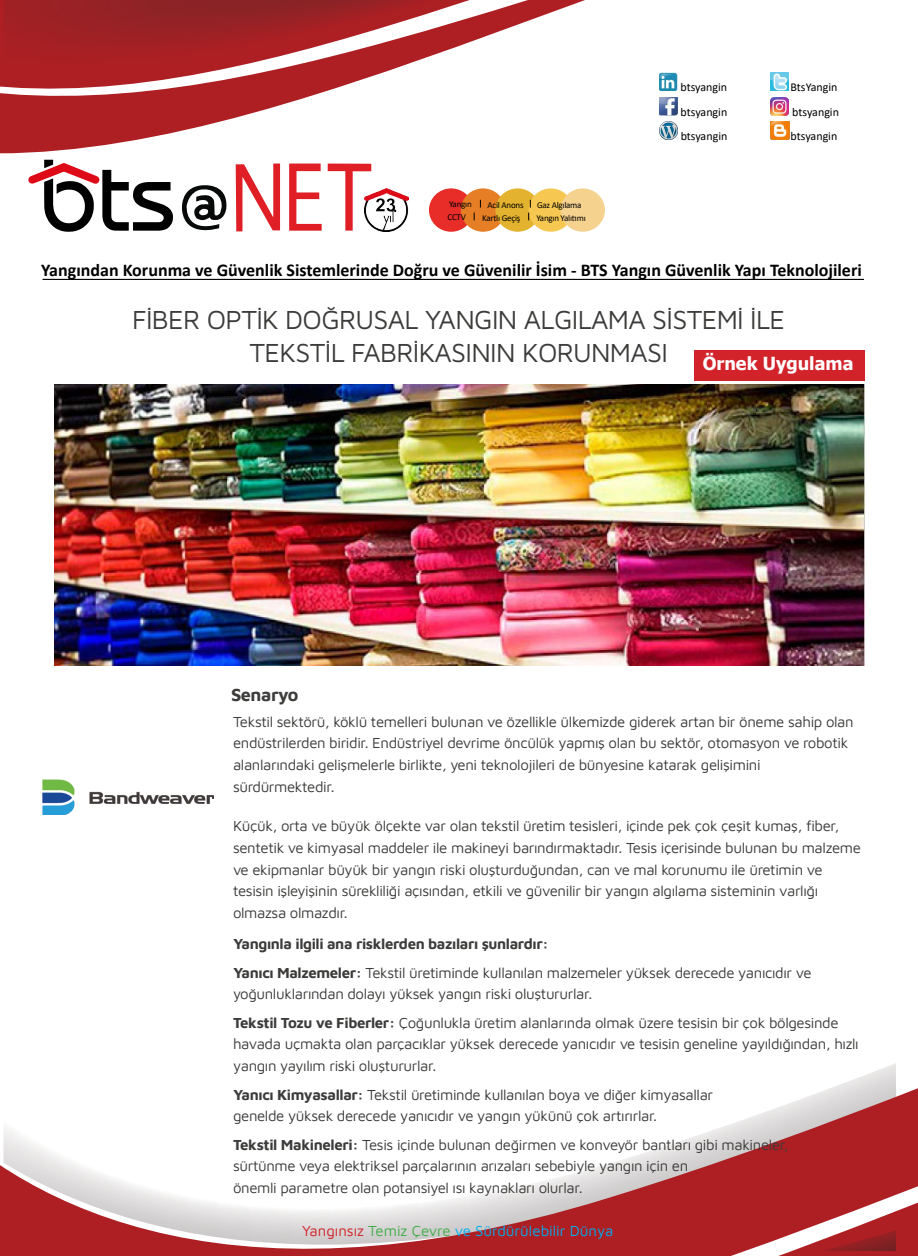
<style>
.page{position:relative;width:918px;height:1256px;background:#fff}
.page>*{position:absolute;margin:0;border:0;box-sizing:border-box;transform-origin:0 0}
.t1{font:27px/33px "Maven Pro";letter-spacing:-.025em;color:#3d3c3b;text-align:center}
.t2{font:700 18px "Calibri";color:#000}
.t3{font:700 18px "Tahoma";color:#fff}
.t4{font:700 18px "Maven Pro";letter-spacing:-.025em;color:#3d3c3b}
.t5{font:15px/21.6px "Maven Pro";letter-spacing:-.025em;color:#3d3c3b}
.t6{font:700 15px/28.5px "Maven Pro";letter-spacing:-.025em;color:#3d3c3b}
.t7{font:15px "Maven Pro";color:#00aeef}
.t8{font:12px "Calibri";color:#000}
.t9{font:9px "Calibri";letter-spacing:-.025em;color:#000}
.s1{font-weight:400}
.s2{font-weight:700}
.s3{color:#d2232a}
.s4{color:#41ad49}
</style>
<div class="page">
<svg style="left:0;top:1063px;width:918px;height:192px"></svg>
<svg style="left:0;top:0;width:790px;height:145px"></svg>
<img style="left:660px;top:97px;width:17px;height:18px">
<img style="left:771px;top:72px;width:18px;height:18px">
<img style="left:771px;top:121px;width:18px;height:18px">
<img style="left:660px;top:121px;width:17px;height:18px">
<svg style="left:236px;top:163px;width:44px;height:68px"></svg>
<svg style="left:328px;top:163px;width:43px;height:68px"></svg>
<svg style="left:289px;top:163px;width:33px;height:68px"></svg>
<svg style="left:182px;top:185px;width:45px;height:46px"></svg>
<div style="left:429px;top:188px;width:44px;height:44px;background:#e82c28;border-radius:50%"></div>
<div style="left:461px;top:188px;width:44px;height:44px;background:#e67e26;border-radius:50%"></div>
<div style="left:495px;top:188px;width:45px;height:44px;background:#e3b32f;border-radius:50%"></div>
<div style="left:529px;top:188px;width:44px;height:44px;background:#f6c851;border-radius:50%"></div>
<div style="left:561px;top:188px;width:44px;height:44px;background:#f6d28f;border-radius:50%"></div>
<img style="left:771px;top:98px;width:18px;height:17px">
<img style="left:660px;top:73px;width:17px;height:18px">
<img style="left:43px;top:780px;width:171px;height:34px">
<hr style="left:43px;top:279px;width:821px;height:1px;background:#000">
<img style="left:54px;top:385px;width:811px;height:280px">
<div style="left:694px;top:350px;width:171px;height:30px;background:#d2232a"></div>
<svg style="left:28px;top:160px;width:145px;height:72px"></svg>
<img style="left:365px;top:188px;width:43px;height:44px">
<p class="t8" style="left:680px;top:79px;width:48px">btsyangin</p>
<p class="t8" style="left:681px;top:104px;width:48px">btsyangin</p>
<p class="t8" style="left:791px;top:79px;width:48px">BtsYangin</p>
<p class="t8" style="left:792px;top:104px;width:48px">btsyangin</p>
<p class="t9" style="left:449px;top:197px;width:24px">Yangın</p>
<p class="t9" style="left:487px;top:198px;width:38px">Acil Anons</p>
<p class="t9" style="left:537px;top:198px;width:46px">Gaz Algılama</p>
<p class="t9" style="left:447px;top:211px;width:20px">CCTV</p>
<p class="t9" style="left:482px;top:211px;width:40px">Kartlı Geçiş</p>
<p class="t9" style="left:536px;top:211px;width:51px">Yangın Yalıtımı</p>
<p class="t8" style="left:681px;top:128px;width:48px">btsyangin</p>
<p class="t8" style="left:791px;top:128px;width:48px">btsyangin</p>
<p class="t2" style="left:41px;top:257px;width:822px">Yangından Korunma ve Güvenlik Sistemlerinde Doğru ve Güvenilir İsim - BTS Yangın Güvenlik Yapı Teknolojileri</p>
<h1 class="t1" style="left:132px;top:301px;width:655px">FİBER OPTİK DOĞRUSAL YANGIN ALGILAMA SİSTEMİ İLE<br>TEKSTİL FABRİKASININ KORUNMASI</h1>
<p class="t3" style="left:703px;top:351px;width:152px">Örnek Uygulama</p>
<p class="t4" style="left:231px;top:682px;width:69px">Senaryo</p>
<p class="t5" style="left:233px;top:710px;width:622px">Tekstil sektörü, köklü temelleri bulunan ve özellikle ülkemizde giderek artan bir öneme sahip olan endüstrilerden biridir. Endüstriyel devrime öncülük yapmış olan bu sektör, otomasyon ve robotik alanlarındaki gelişmelerle birlikte, yeni teknolojileri de bünyesine katarak gelişimini sürdürmektedir.</p>
<p class="t5" style="left:233px;top:814px;width:630px">Küçük, orta ve büyük ölçekte var olan tekstil üretim tesisleri, içinde pek çok çeşit kumaş, fiber, sentetik ve kimyasal maddeler ile makineyi barındırmaktadır. Tesis içerisinde bulunan bu malzeme ve ekipmanlar büyük bir yangın riski oluşturduğundan, can ve mal korunumu ile üretimin ve tesisin işleyişinin sürekliliği açısından, etkili ve güvenilir bir yangın algılama sisteminin varlığı olmazsa olmazdır.</p>
<p class="t6" style="left:233px;top:929px;width:580px">Yangınla ilgili ana risklerden bazıları şunlardır:<br>Yanıcı Malzemeler: <span class="s1">Tekstil üretiminde kullanılan malzemeler yüksek derecede yanıcıdır ve</span></p>
<p class="t5" style="left:233px;top:979px;width:607px;line-height:28.5px">yoğunluklarından dolayı yüksek yangın riski oluştururlar.<br><span class="s2">Tekstil Tozu ve Fiberler:</span> Çoğunlukla üretim alanlarında olmak üzere tesisin bir çok bölgesinde</p>
<p class="t5" style="left:233px;top:1032px;width:627px">havada uçmakta olan parçacıklar yüksek derecede yanıcıdır ve tesisin geneline yayıldığından, hızlı yangın yayılım riski oluştururlar.</p>
<p class="t5" style="left:233px;top:1082px;width:482px"><span class="s2">Yanıcı Kimyasallar:</span> Tekstil üretiminde kullanılan boya ve diğer kimyasallar genelde yüksek derecede yanıcıdır ve yangın yükünü çok artırırlar.</p>
<p class="t5" style="left:233px;top:1132px;width:557px"><span class="s2">Tekstil Makineleri:</span> Tesis içinde bulunan değirmen ve konveyör bantları gibi makineler, sürtünme veya elektriksel parçalarının arızaları sebebiyle yangın için en<br>önemli parametre olan potansiyel ısı kaynakları olurlar.</p>
<p class="t7" style="left:302px;top:1220px;width:313px"><span class="s3">Yangınsız</span> <span class="s4">Temiz Çevre</span> ve Sürdürülebilir Dünya</p>
</div>
